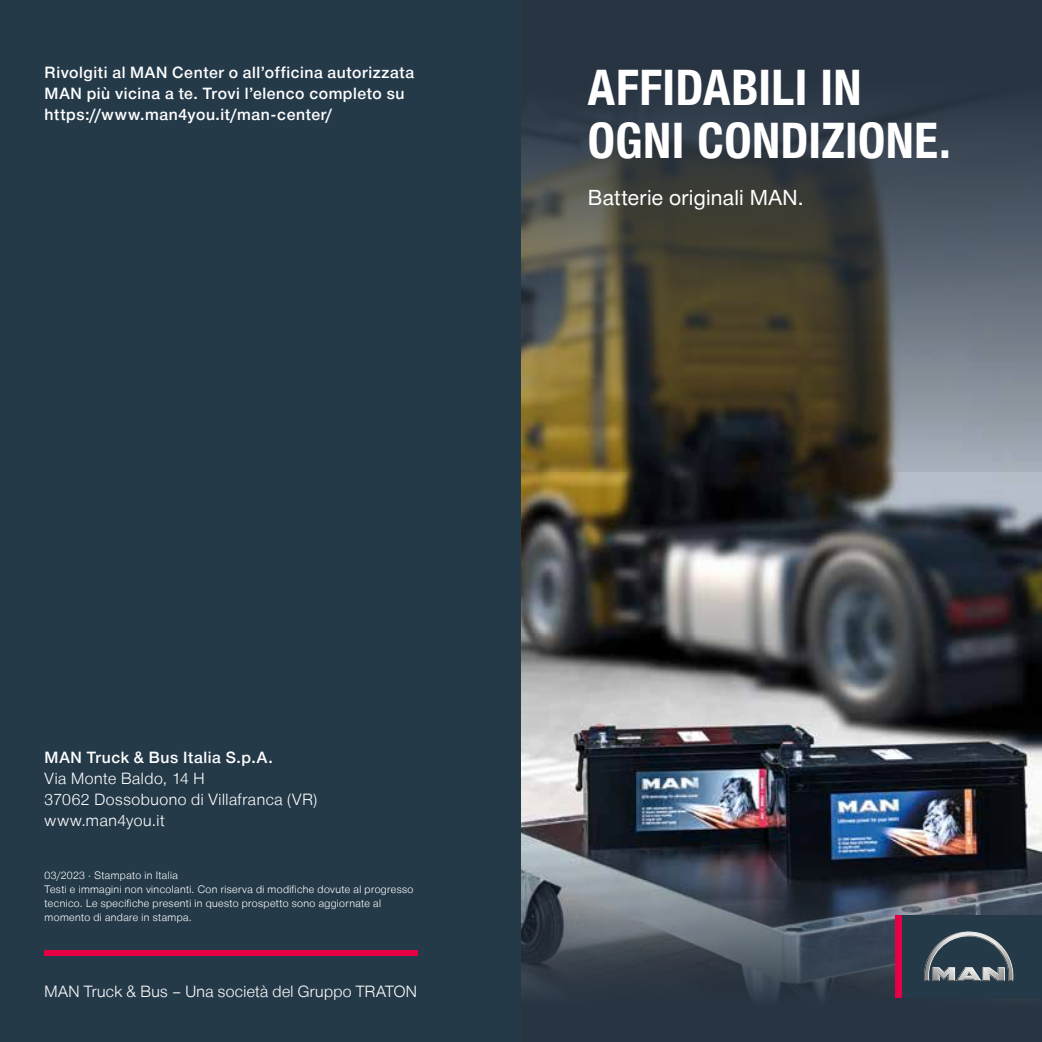
<style>
.page{position:relative;width:1042px;height:1042px;background:#fff}
.page>*{position:absolute;margin:0;border:0;box-sizing:border-box;transform-origin:0 0}
.t1{font:700 49px/52.5px "Man Global Condensed";letter-spacing:.005em;color:#fff}
.t2{font:21px "Man Global";letter-spacing:.015em;color:#fff}
.t3{font:500 15.75px/21px "Man Global";letter-spacing:.04em;color:#fff}
.t4{font:300 15.75px/21px "Man Global";letter-spacing:.03em;color:#fff}
.t5{font:300 10.5px/14px "Man Global";letter-spacing:.04em;color:#fff}
</style>
<div class="page">
<img style="left:521px;top:471px;width:521px;height:369px">
<svg style="left:521px;top:0;width:521px;height:471px;background:#454947"></svg>
<svg style="left:521px;top:840px;width:521px;height:202px;background:#3e4753"></svg>
<div style="left:895px;top:915px;width:7px;height:82px;background:#e50046"></div>
<svg style="left:902px;top:915px;width:140px;height:82px;background:#384a57"></svg>
<div style="left:0;top:0;width:521px;height:1042px;background:#253a49"></div>
<div style="left:45px;top:950px;width:373px;height:6px;background:#e50046"></div>
<h3 class="t3" style="left:45px;top:62px;width:371px">Rivolgiti al MAN Center o all’officina autorizzata<br>MAN più vicina a te. Trovi l’elenco completo su https://www.man4you.it/man-center/</h3>
<h1 class="t1" style="left:588px;top:62px;width:364px">AFFIDABILI IN<br>OGNI CONDIZIONE.</h1>
<h2 class="t2" style="left:588px;top:185px;width:217px">Batterie originali MAN.</h2>
<h3 class="t3" style="left:45px;top:747px;width:230px">MAN Truck &amp; Bus Italia S.p.A.</h3>
<h3 class="t4" style="left:45px;top:768px;width:274px">Via Monte Baldo, 14 H<br>37062 Dossobuono di Villafranca (VR) www.man4you.it</h3>
<p class="t5" style="left:45px;top:868px;width:370px">03/2023 · Stampato in Italia<br>Testi e immagini non vincolanti. Con riserva di modifiche dovute al progresso tecnico. Le specifiche presenti in questo prospetto sono aggiornate al momento di andare in stampa.</p>
<h3 class="t4" style="left:45px;top:981px;width:374px">MAN Truck &amp; Bus – Una società del Gruppo TRATON</h3>
</div>
